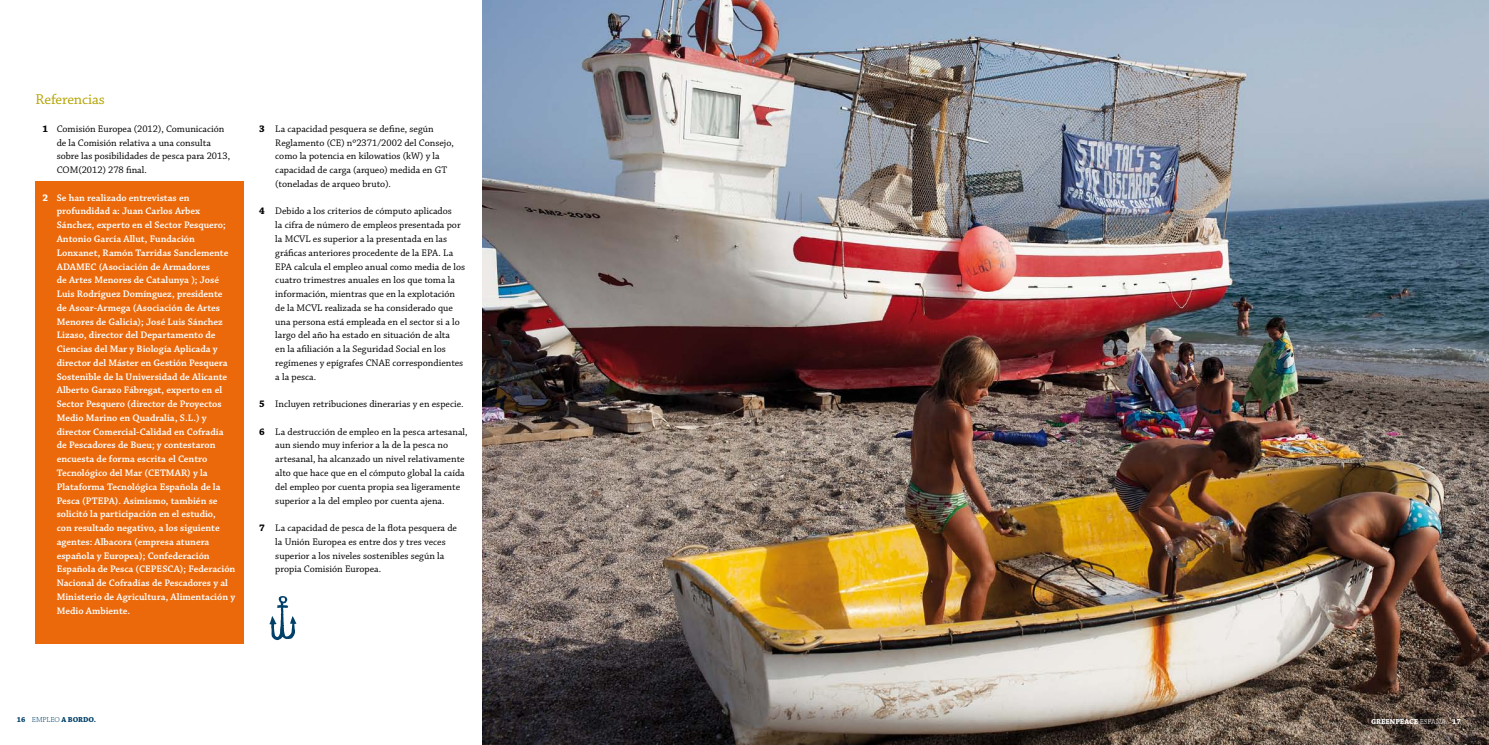
<style>
.page{position:relative;width:1489px;height:745px;background:#fff}
.page>*{position:absolute;margin:0;border:0;box-sizing:border-box;transform-origin:0 0}
.t1{font:15px "Chaparral Pro";letter-spacing:-.01em;color:#b4a400}
.t2{font:10px/13.8px "Chaparral Pro";color:#000}
.t3{font:600 10px/13.8px "Chaparral Pro";color:#fff}
.t4{font:700 7.62px "Chaparral Pro";letter-spacing:-.005em;color:#fff}
.t5{font:700 7.62px "Chaparral Pro";letter-spacing:-.005em;color:#004069}
.s1{font-weight:700}
.s2{font-weight:300}
</style>
<div class="page">
<div style="left:35px;top:181px;width:209px;height:462px;background:#eb690b"></div>
<svg style="left:269px;top:596px;width:27px;height:43px"></svg>
<img style="left:482px;top:0;width:1006px;height:744px">
<h1 class="t1" style="left:35px;top:91px;width:71px">Referencias</h1>
<p class="t2" style="left:57px;top:122px;width:175px;text-indent:-14px"><span class="s1">1</span> Comisión Europea (2012), Comunicación de la Comisión relativa a una consulta sobre las posibilidades de pesca para 2013, COM(2012) 278 final.</p>
<p class="t3" style="left:57px;top:191px;width:180px;text-indent:-14px"><span class="s1">2</span> Se han realizado entrevistas en profundidad a: Juan Carlos Arbex Sánchez, experto en el Sector Pesquero; Antonio García Allut, Fundación Lonxanet, Ramón Tarridas Sanclemente ADAMEC (Asociación de Armadores<br>de Artes Menores de Catalunya ); José Luis Rodríguez Domínguez, presidente<br>de Asoar-Armega (Asociación de Artes Menores de Galicia); José Luis Sánchez Lizaso, director del Departamento de Ciencias del Mar y Biología Aplicada y director del Máster en Gestión Pesquera Sostenible de la Universidad de Alicante Alberto Garazo Fábregat, experto en el Sector Pesquero (director de Proyectos Medio Marino en Quadralia, S.L.) y director Comercial-Calidad en Cofradía de Pescadores de Bueu; y contestaron encuesta de forma escrita el Centro Tecnológico del Mar (CETMAR) y la Plataforma Tecnológica Española de la Pesca (PTEPA). Asimismo, también se solicitó la participación en el estudio,<br>con resultado negativo, a los siguiente agentes: Albacora (empresa atunera española y Europea); Confederación Española de Pesca (CEPESCA); Federación Nacional de Cofradías de Pescadores y al Ministerio de Agricultura, Alimentación y Medio Ambiente.</p>
<p class="t2" style="left:275px;top:122px;width:180px;text-indent:-16px"><span class="s1">3</span> La capacidad pesquera se define, según Reglamento (CE) nº2371/2002 del Consejo, como la potencia en kilowatios (kW) y la capacidad de carga (arqueo) medida en GT (toneladas de arqueo bruto).</p>
<p class="t2" style="left:275px;top:205px;width:191px;text-indent:-16px"><span class="s1">4</span> Debido a los criterios de cómputo aplicados<br>la cifra de número de empleos presentada por la MCVL es superior a la presentada en las gráficas anteriores procedente de la EPA. La EPA calcula el empleo anual como media de los cuatro trimestres anuales en los que toma la información, mientras que en la explotación de la MCVL realizada se ha considerado que una persona está empleada en el sector si a lo largo del año ha estado en situación de alta<br>en la afiliación a la Seguridad Social en los regímenes y epígrafes CNAE correspondientes a la pesca.</p>
<p class="t2" style="left:259px;top:397px;width:206px"><span class="s1">5</span> Incluyen retribuciones dinerarias y en especie.</p>
<p class="t2" style="left:275px;top:425px;width:194px;text-indent:-16px"><span class="s1">6</span> La destrucción de empleo en la pesca artesanal, aun siendo muy inferior a la de la pesca no artesanal, ha alcanzado un nivel relativamente alto que hace que en el cómputo global la caída del empleo por cuenta propia sea ligeramente superior a la del empleo por cuenta ajena.</p>
<p class="t2" style="left:275px;top:521px;width:183px;text-indent:-16px"><span class="s1">7</span> La capacidad de pesca de la flota pesquera de la Unión Europea es entre dos y tres veces superior a los niveles sostenibles según la propia Comisión Europea.</p>
<p class="t5" style="left:17px;top:714px;width:81px">16 <span class="s2">eMPLEO</span> A BORDO.</p>
<p class="t4" style="left:1370px;top:716px;width:91px">GREENPEACE <span class="s2">ESPAÑA</span> 17</p>
</div>
